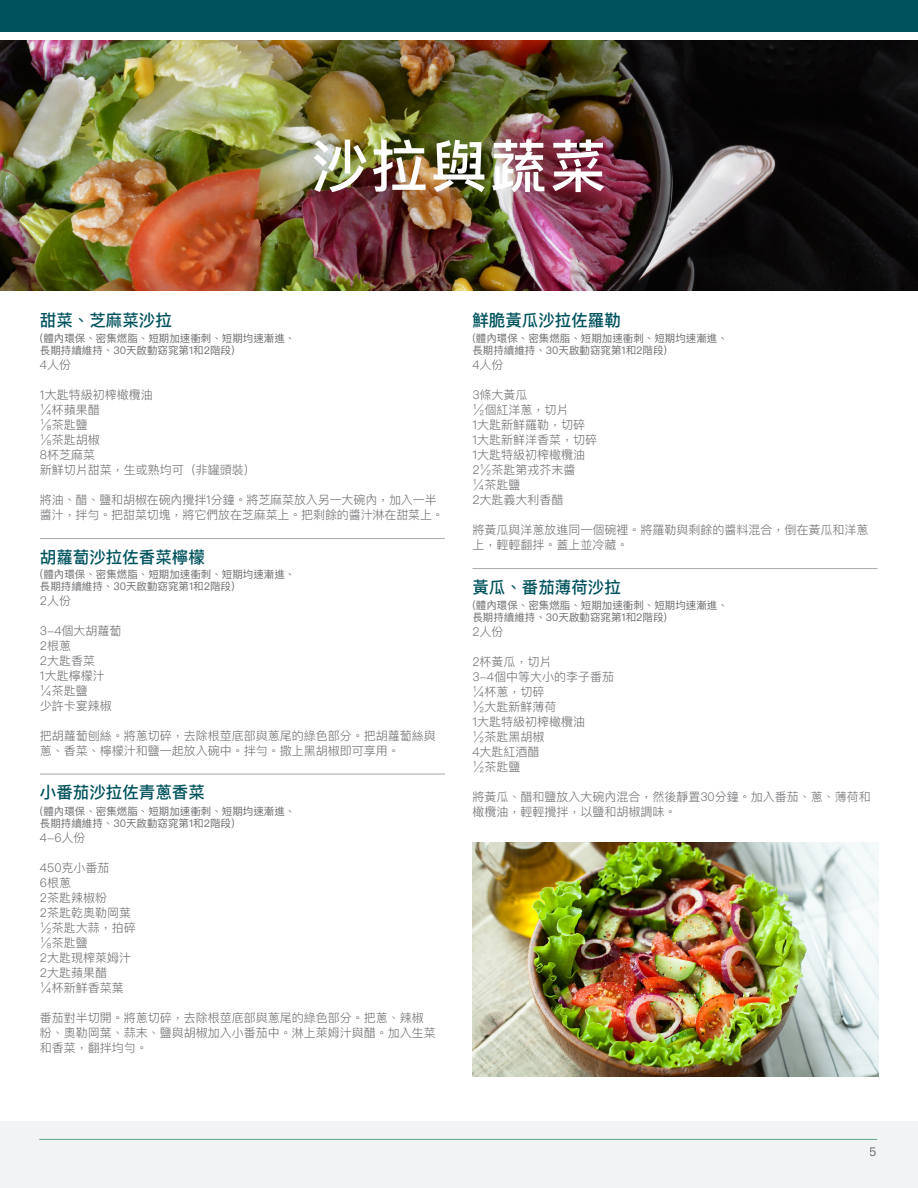
<style>
.page{position:relative;width:918px;height:1188px;background:#fff}
.page>*{position:absolute;margin:0;border:0;box-sizing:border-box;transform-origin:0 0}
.t1{font:500 57px "Ping Fang TC";letter-spacing:.045em;color:#fff}
.t2{font:500 16.5px "Ping Fang TC";color:#00535d}
.t3{font:300 12px/15px "Ping Fang TC";color:#6c6d70}
.t4{font:12px "Ping Fang TC";color:#040503}
.t5{font:10.5px "Ping Fang TC";color:#6c6d70}
</style>
<div class="page">
<div style="left:0;top:1121px;width:918px;height:67px;background:#f2f3f4"></div>
<hr style="left:39px;top:1139px;width:838px;height:1px;background:#62a386">
<hr style="left:40px;top:538px;width:405px;height:1px;background:#a8a9ad">
<hr style="left:40px;top:774px;width:405px;height:1px;background:#a8a9ad">
<hr style="left:472px;top:568px;width:406px;height:1px;background:#a8a9ad">
<img style="left:472px;top:842px;width:406px;height:235px">
<img style="left:0;top:40px;width:918px;height:251px">
<div style="left:0;top:0;width:918px;height:31px;background:#00535d"></div>
<p class="t1" style="left:311px;top:131px;width:297px">沙拉與蔬菜</p>
<p class="t2" style="left:40px;top:310px;width:133px">甜菜、芝麻菜沙拉</p>
<p class="t5" style="left:40px;top:332px;width:257px">(體內環保、密集燃脂、短期加速衝刺、短期均速漸進、</p>
<p class="t5" style="left:40px;top:344px;width:196px">長期持續維持、30天啟動窈窕第1和2階段)</p>
<p class="t3" style="left:40px;top:357px;width:33px">4人份</p>
<p class="t3" style="left:40px;top:387px;width:114px">1大匙特級初榨橄欖油</p>
<p class="t3" style="left:40px;top:402px;width:61px">¼杯蘋果醋</p>
<p class="t3" style="left:40px;top:417px;width:49px">⅛茶匙鹽</p>
<p class="t3" style="left:40px;top:432px;width:61px">⅛茶匙胡椒</p>
<p class="t3" style="left:40px;top:447px;width:57px">8杯芝麻菜</p>
<p class="t3" style="left:40px;top:462px;width:217px">新鮮切片甜菜，生或熟均可（非罐頭裝）</p>
<p class="t3" style="left:40px;top:492px;width:406px">將油、醋、鹽和胡椒在碗內攪拌1分鐘。將芝麻菜放入另一大碗內，加入一半醬汁，拌勻。把甜菜切塊，將它們放在芝麻菜上。把剩餘的醬汁淋在甜菜上。</p>
<p class="t2" style="left:40px;top:547px;width:167px">胡蘿蔔沙拉佐香菜檸檬</p>
<p class="t5" style="left:40px;top:568px;width:257px">(體內環保、密集燃脂、短期加速衝刺、短期均速漸進、</p>
<p class="t5" style="left:40px;top:580px;width:196px">長期持續維持、30天啟動窈窕第1和2階段)</p>
<p class="t3" style="left:40px;top:593px;width:33px">2人份</p>
<p class="t3" style="left:40px;top:623px;width:83px">3-4個大胡蘿蔔</p>
<p class="t3" style="left:40px;top:638px;width:33px">2根蔥</p>
<p class="t3" style="left:40px;top:653px;width:57px">2大匙香菜</p>
<p class="t3" style="left:40px;top:668px;width:66px">1大匙檸檬汁</p>
<p class="t3" style="left:40px;top:683px;width:49px">¼茶匙鹽</p>
<p class="t3" style="left:40px;top:698px;width:73px">少許卡宴辣椒</p>
<p class="t3" style="left:40px;top:728px;width:398px">把胡蘿蔔刨絲。將蔥切碎，去除根莖底部與蔥尾的綠色部分。把胡蘿蔔絲與蔥、香菜、檸檬汁和鹽一起放入碗中。拌勻。撒上黑胡椒即可享用。</p>
<p class="t2" style="left:40px;top:782px;width:167px">小番茄沙拉佐青蔥香菜</p>
<p class="t5" style="left:40px;top:805px;width:257px">(體內環保、密集燃脂、短期加速衝刺、短期均速漸進、</p>
<p class="t5" style="left:40px;top:817px;width:196px">長期持續維持、30天啟動窈窕第1和2階段)</p>
<p class="t3" style="left:40px;top:830px;width:47px">4-6人份</p>
<p class="t3" style="left:40px;top:860px;width:71px">450克小番茄</p>
<p class="t3" style="left:40px;top:875px;width:33px">6根蔥</p>
<p class="t3" style="left:40px;top:890px;width:69px">2茶匙辣椒粉</p>
<p class="t3" style="left:40px;top:905px;width:93px">2茶匙乾奧勒岡葉</p>
<p class="t3" style="left:40px;top:920px;width:97px">½茶匙大蒜，拍碎</p>
<p class="t3" style="left:40px;top:935px;width:49px">⅛茶匙鹽</p>
<p class="t3" style="left:40px;top:950px;width:93px">2大匙現榨萊姆汁</p>
<p class="t3" style="left:40px;top:965px;width:69px">2大匙蘋果醋</p>
<p class="t3" style="left:40px;top:980px;width:85px">¼杯新鮮香菜葉</p>
<p class="t3" style="left:40px;top:1010px;width:398px">番茄對半切開。將蔥切碎，去除根莖底部與蔥尾的綠色部分。把蔥、辣椒粉、奧勒岡葉、蒜末、鹽與胡椒加入小番茄中。淋上萊姆汁與醋。加入生菜和香菜，翻拌均勻。</p>
<p class="t2" style="left:472px;top:310px;width:150px">鮮脆黃瓜沙拉佐羅勒</p>
<p class="t5" style="left:472px;top:332px;width:257px">(體內環保、密集燃脂、短期加速衝刺、短期均速漸進、</p>
<p class="t5" style="left:472px;top:344px;width:196px">長期持續維持、30天啟動窈窕第1和2階段)</p>
<p class="t3" style="left:472px;top:357px;width:33px">4人份</p>
<p class="t3" style="left:472px;top:387px;width:57px">3條大黃瓜</p>
<p class="t3" style="left:472px;top:402px;width:97px">½個紅洋蔥，切片</p>
<p class="t3" style="left:472px;top:417px;width:114px">1大匙新鮮羅勒，切碎</p>
<p class="t3" style="left:472px;top:432px;width:126px">1大匙新鮮洋香菜，切碎</p>
<p class="t3" style="left:472px;top:447px;width:114px">1大匙特級初榨橄欖油</p>
<p class="t3" style="left:472px;top:462px;width:105px">2½茶匙第戎芥末醬</p>
<p class="t3" style="left:472px;top:477px;width:49px">¼茶匙鹽</p>
<p class="t3" style="left:472px;top:492px;width:93px">2大匙義大利香醋</p>
<p class="t3" style="left:472px;top:522px;width:397px">將黃瓜與洋蔥放進同一個碗裡。將羅勒與剩餘的醬料混合，倒在黃瓜和洋蔥上，輕輕翻拌。蓋上並冷藏。</p>
<p class="t2" style="left:472px;top:577px;width:150px">黃瓜、番茄薄荷沙拉</p>
<p class="t5" style="left:472px;top:599px;width:257px">(體內環保、密集燃脂、短期加速衝刺、短期均速漸進、</p>
<p class="t5" style="left:472px;top:611px;width:196px">長期持續維持、30天啟動窈窕第1和2階段)</p>
<p class="t3" style="left:472px;top:624px;width:33px">2人份</p>
<p class="t3" style="left:472px;top:654px;width:81px">2杯黃瓜，切片</p>
<p class="t3" style="left:472px;top:669px;width:143px">3-4個中等大小的李子番茄</p>
<p class="t3" style="left:472px;top:684px;width:73px">¼杯蔥，切碎</p>
<p class="t3" style="left:472px;top:699px;width:85px">½大匙新鮮薄荷</p>
<p class="t3" style="left:472px;top:714px;width:114px">1大匙特級初榨橄欖油</p>
<p class="t3" style="left:472px;top:729px;width:73px">½茶匙黑胡椒</p>
<p class="t3" style="left:472px;top:744px;width:69px">4大匙紅酒醋</p>
<p class="t3" style="left:472px;top:759px;width:49px">½茶匙鹽</p>
<p class="t3" style="left:472px;top:789px;width:400px">將黃瓜、醋和鹽放入大碗內混合，然後靜置30分鐘。加入番茄、蔥、薄荷和橄欖油，輕輕攪拌，以鹽和胡椒調味。</p>
<p class="t4" style="left:870px;top:1145px;width:9px">5</p>
</div>
